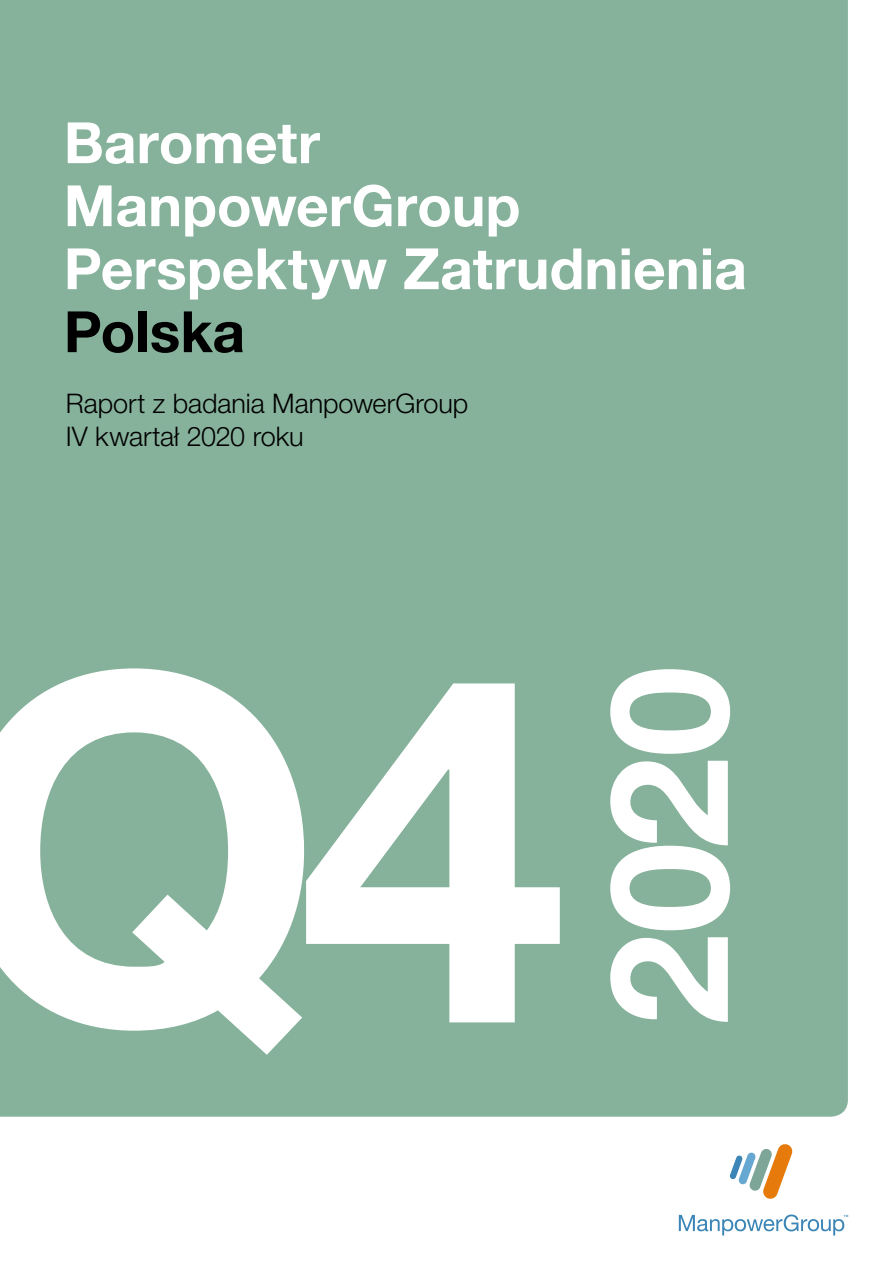
<style>
.page{position:relative;width:893px;height:1263px;background:#fff}
.page>*{position:absolute;margin:0;border:0;box-sizing:border-box;transform-origin:0 0}
.t1{font:700 484.2px "Helvetica Neue LT Pro";color:#fff}
.t2{font:700 164.7px "Helvetica Neue LT Pro";color:#fff}
.t3{font:700 57px/63px "Helvetica Neue LT Pro";color:#fff}
.t4{font:700 57px "Helvetica Neue LT Pro";letter-spacing:-.005em;color:#000}
.t5{font:300 27px/33px "Helvetica Neue LT Pro";letter-spacing:-.005em;color:#000}
</style>
<div class="page">
<div style="left:0;top:0;width:848px;height:1117px;background:#86b29c"></div>
<svg style="left:729px;top:1144px;width:64px;height:55px"></svg>
<svg style="left:679px;top:1214px;width:169px;height:21px"></svg>
<h3 class="t3" style="left:64px;top:110px;width:685px">Barometr<br>ManpowerGroup<br>Perspektyw Zatrudnienia</h3>
<h3 class="t4" style="left:64px;top:297px;width:183px">Polska</h3>
<p class="t5" style="left:66px;top:386px;width:404px">Raport z badania ManpowerGroup<br>IV kwartał 2020 roku</p>
<h1 class="t1" style="left:-54px;top:550px;width:623px">Q4</h1>
<h2 class="t2" style="left:567px;top:1025px;width:361px;rotate:-90deg">2020</h2>
</div>
